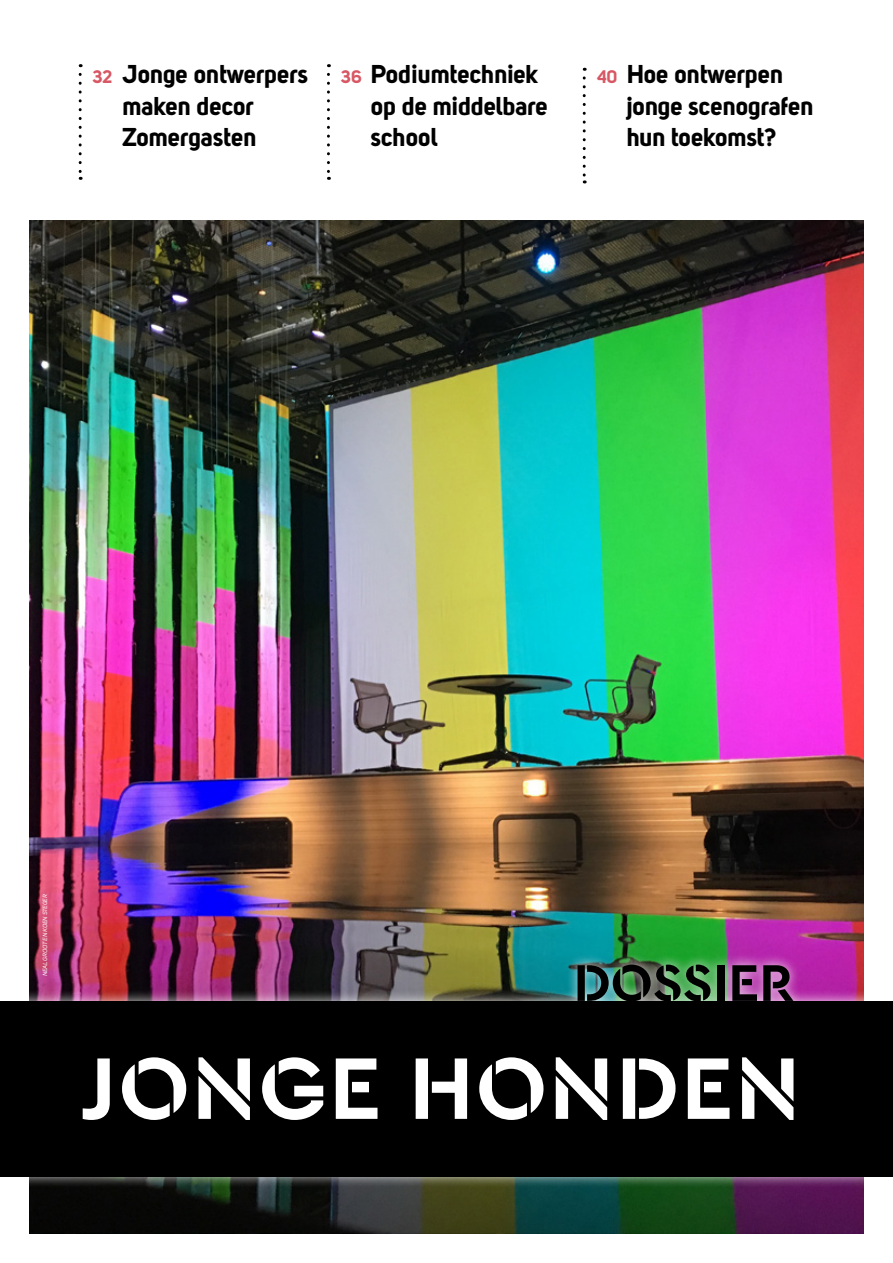
<style>
.page{position:relative;width:893px;height:1263px;background:#fff}
.page>*{position:absolute;margin:0;border:0;box-sizing:border-box;transform-origin:0 0}
.t1{font:700 91.5px "Cera Stencil PRO";letter-spacing:.02em;color:#fff}
.t2{font:700 54px "Cera Stencil PRO";color:#000}
.t3{font:25.5px/31.5px "Uni Sans Bold";letter-spacing:-.01em;color:#000}
.t4{font:6px "Uni Sans Regular Italic";color:#fff}
.s1{font-size:18px;color:#d75864}
</style>
<div class="page">
<img style="left:30px;top:221px;width:833px;height:1012px">
<div style="left:0;top:953px;width:893px;height:235px;background:#fff;opacity:.75"></div>
<div style="left:0;top:1001px;width:893px;height:175px;background:#000"></div>
<svg style="left:327px;top:74px;width:3px;height:106px"></svg>
<svg style="left:79px;top:74px;width:3px;height:106px"></svg>
<svg style="left:583px;top:78px;width:3px;height:105px"></svg>
<img style="left:0;top:188px;width:1px;height:1017px">
<p class="t3" style="left:123px;top:58px;width:187px;text-indent:-30px"><span class="s1">32</span> Jonge ontwerpers maken decor<br>Zomergasten</p>
<p class="t3" style="left:371px;top:58px;width:179px;text-indent:-30px"><span class="s1">36</span> Podiumtechniek op de middelbare school</p>
<p class="t3" style="left:627px;top:58px;width:189px;text-indent:-30px"><span class="s1">40</span> Hoe ontwerpen jonge scenografen hun toekomst?</p>
<p class="t4" style="left:41px;top:976px;width:83px;rotate:-90deg">NEAL GROOT EN KOEN STEGER</p>
<h2 class="t2" style="left:573px;top:947px;width:222px">DOSSIER</h2>
<h1 class="t1" style="left:81px;top:1027px;width:721px">JONGE HONDEN</h1>
</div>
